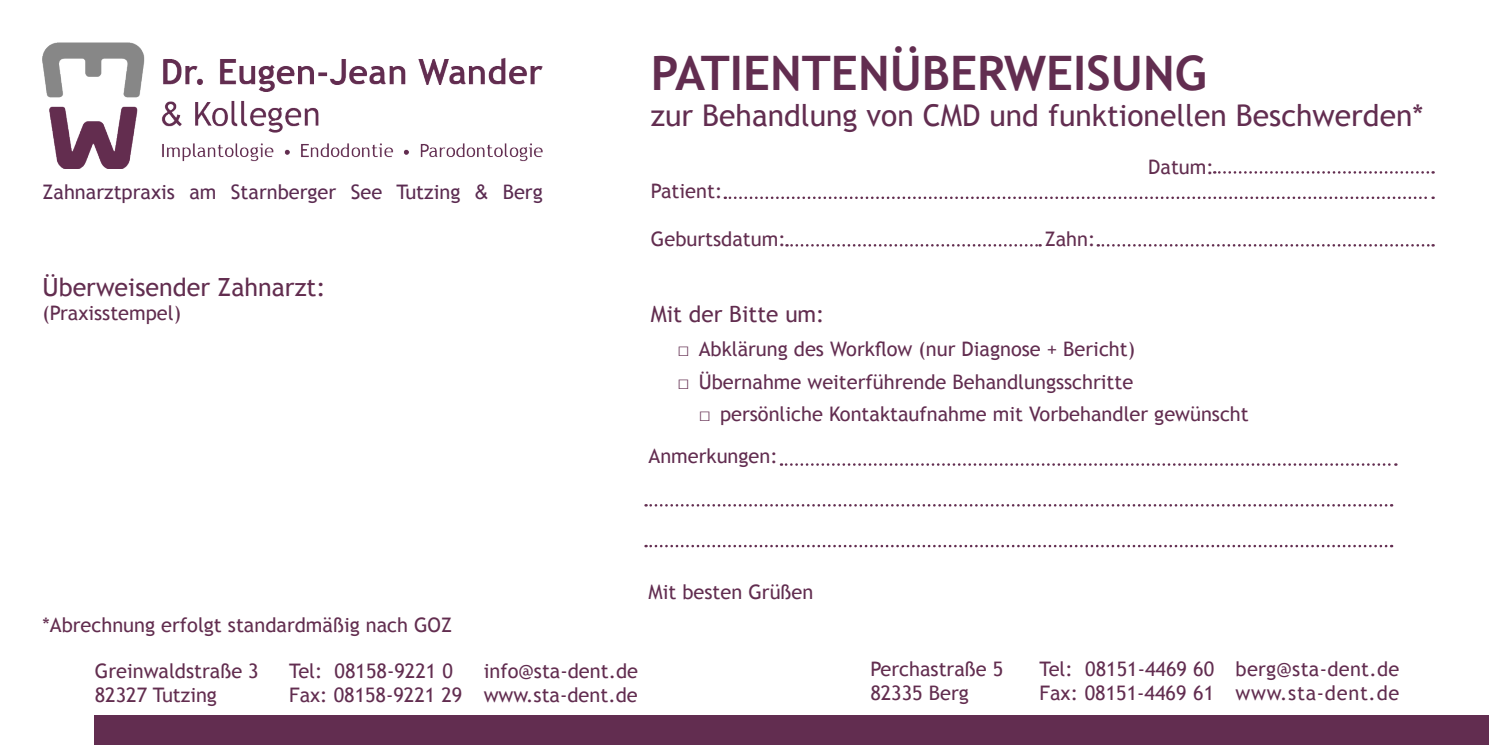
<style>
.page{position:relative;width:1489px;height:745px;background:#fff}
.page>*{position:absolute;margin:0;border:0;box-sizing:border-box;transform-origin:0 0}
.t1{font:700 47.5px "Trebuchet MS";color:#622d50}
.t2{font:30px "Trebuchet MS";color:#622d50}
.t3{font:25px "Trebuchet MS";color:#622d4f}
.t4{font:22.5px "Trebuchet MS";color:#622d4f}
.Absatzformat_1{font:20px "Trebuchet MS";color:#622d50}
.t5{font:20px "Trebuchet MS";color:#622d4f}
.t6{font:20px "Trebuchet MS";color:#5b2b51}
.Absatzformat_1-2{font:20px "Trebuchet MS";letter-spacing:.035em;color:#622d50}
.s1{font-family:"Arial"}
</style>
<div class="page">
<div style="left:95px;top:715px;width:1393px;height:29px;background:#622d50"></div>
<img style="left:43px;top:43px;width:500px;height:125px">
<svg style="left:1214px;top:171px;width:219px;height:2px"></svg>
<svg style="left:724px;top:196px;width:709px;height:3px"></svg>
<svg style="left:786px;top:244px;width:254px;height:2px"></svg>
<svg style="left:1097px;top:244px;width:336px;height:2px"></svg>
<svg style="left:781px;top:463px;width:615px;height:2px"></svg>
<svg style="left:645px;top:504px;width:746px;height:2px"></svg>
<svg style="left:645px;top:544px;width:746px;height:3px"></svg>
<p class="t6" style="left:43px;top:180px;width:501px">Zahnarztpraxis am Starnberger See Tutzing <span class="s1">&amp;</span> Berg</p>
<p class="t3" style="left:43px;top:272px;width:284px">Überweisender Zahnarzt:</p>
<p class="t5" style="left:43px;top:301px;width:140px">(Praxisstempel)</p>
<p class="t1" style="left:651px;top:43px;width:557px">PATIENTENÜBERWEISUNG</p>
<p class="t2" style="left:651px;top:97px;width:774px">zur Behandlung von CMD und funktionellen Beschwerden*</p>
<p class="t5" style="left:1148px;top:155px;width:67px">Datum:</p>
<p class="t5" style="left:651px;top:179px;width:73px">Patient:</p>
<p class="t5" style="left:651px;top:227px;width:136px">Geburtsdatum:</p>
<p class="t5" style="left:1044px;top:227px;width:52px">Zahn:</p>
<p class="t4" style="left:651px;top:300px;width:175px">Mit der Bitte um:</p>
<p class="Absatzformat_1" style="left:677px;top:337px;width:459px">□ Abklärung des Workflow (nur Diagnose + Bericht)</p>
<p class="Absatzformat_1" style="left:677px;top:369px;width:457px">□ Übernahme weiterführende Behandlungsschritte</p>
<p class="Absatzformat_1" style="left:698px;top:402px;width:551px">□ persönliche Kontaktaufnahme mit Vorbehandler gewünscht</p>
<p class="Absatzformat_1" style="left:648px;top:443px;width:131px">Anmerkungen:</p>
<p class="t5" style="left:43px;top:612px;width:411px">*Abrechnung erfolgt standardmäßig nach GOZ</p>
<p class="t5" style="left:95px;top:659px;width:165px">Greinwaldstraße 3</p>
<p class="t5" style="left:95px;top:683px;width:124px">82327 Tutzing</p>
<p class="Absatzformat_1" style="left:289px;top:659px;width:165px">Tel: 08158-9221 0</p>
<p class="Absatzformat_1" style="left:289px;top:683px;width:175px">Fax: 08158-9221 29</p>
<p class="Absatzformat_1" style="left:648px;top:580px;width:166px">Mit besten Grüßen</p>
<p class="Absatzformat_1" style="left:483px;top:659px;width:156px">info@sta-dent.de</p>
<p class="Absatzformat_1" style="left:483px;top:683px;width:155px">www.sta-dent.de</p>
<p class="t5" style="left:870px;top:656px;width:134px">Perchastraße 5</p>
<p class="t5" style="left:870px;top:680px;width:100px">82335 Berg</p>
<p class="Absatzformat_1" style="left:1039px;top:656px;width:176px">Tel: 08151-4469 60</p>
<p class="Absatzformat_1" style="left:1039px;top:680px;width:176px">Fax: 08151-4469 61</p>
<p class="Absatzformat_1" style="left:1235px;top:656px;width:165px">berg@sta-dent.de</p>
<p class="Absatzformat_1-2" style="left:1235px;top:680px;width:165px">www.sta-dent.de</p>
</div>
